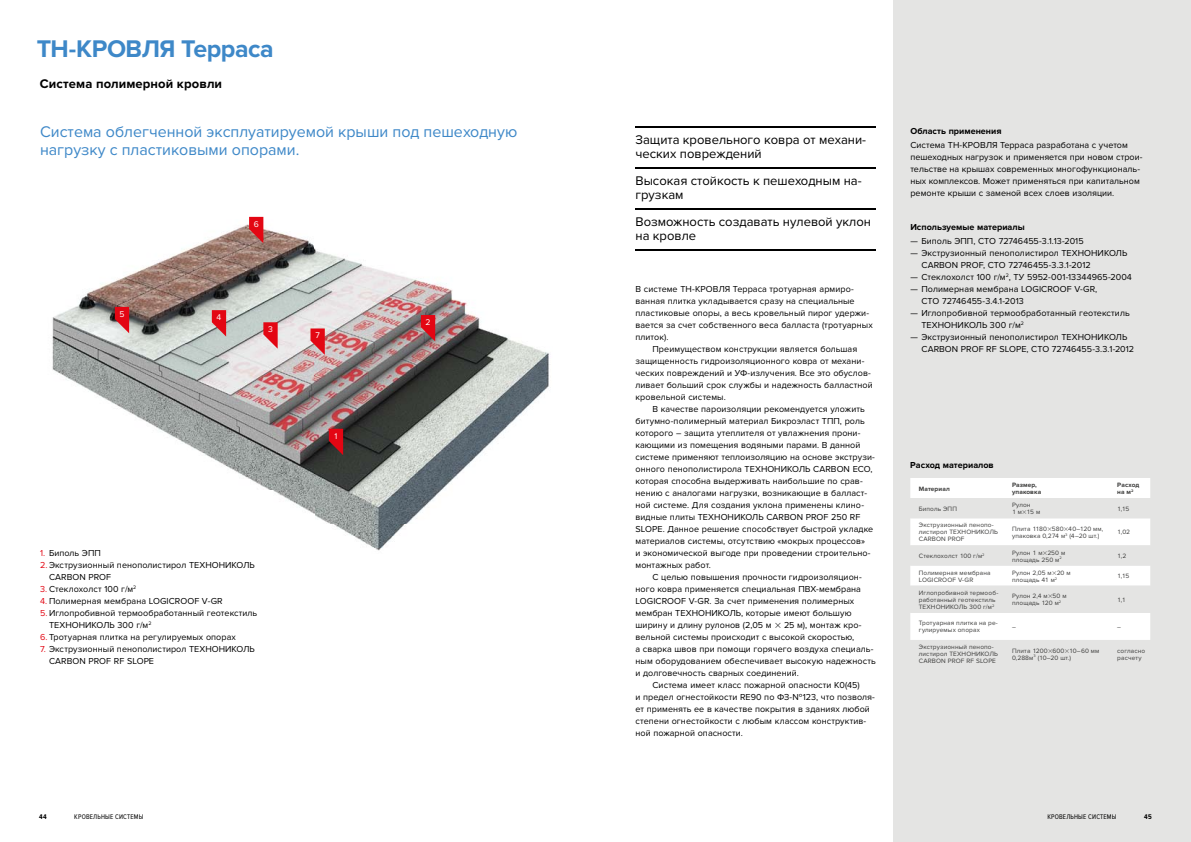
<style>
.page{position:relative;width:1191px;height:842px;background:#fff}
.page>*{position:absolute;margin:0;border:0;box-sizing:border-box;transform-origin:0 0}
.t1{font:700 25px "Proxima Nova";letter-spacing:-.02em;color:#3e88c8}
.t2{font:16px/18px "Proxima Nova";color:#3e88c8}
.t3{font:13px/14px "Proxima Nova";color:#000}
.t4{font:700 13px "Proxima Nova";letter-spacing:.01em;color:#000}
.t5{font:9px/12px "Proxima Nova";letter-spacing:.005em;color:#000}
.t6{font:700 9px "Proxima Nova";color:#000}
.t7{font:8.6px "Proxima Nova";color:#fff}
.t8{font:7px "Proxima Nova Cond";letter-spacing:.025em;color:#000}
.t9{font:700 7px "Proxima Nova Cond";color:#000}
.t10{font:6.5px/7px "Proxima Nova";letter-spacing:.02em;color:#3d3d3c}
.t11{font:700 6.5px/7px "Proxima Nova";letter-spacing:.015em;color:#3d3d3c}
.s1{color:#e30613}
</style>
<div class="page">
<img style="left:52px;top:220px;width:497px;height:331px">
<hr style="left:635px;top:126px;width:241px;height:1px;background:#000">
<hr style="left:635px;top:167px;width:241px;height:1px;background:#000">
<hr style="left:635px;top:208px;width:241px;height:1px;background:#000">
<hr style="left:635px;top:249px;width:241px;height:1px;background:#000">
<div style="left:893px;top:0;width:298px;height:842px;background:#e4e4e3"></div>
<svg style="left:329px;top:429px;width:14px;height:26px"></svg>
<svg style="left:310px;top:328px;width:15px;height:27px"></svg>
<svg style="left:421px;top:315px;width:14px;height:26px"></svg>
<svg style="left:249px;top:217px;width:14px;height:26px"></svg>
<svg style="left:115px;top:307px;width:14px;height:26px"></svg>
<svg style="left:212px;top:310px;width:14px;height:27px"></svg>
<svg style="left:263px;top:322px;width:15px;height:27px"></svg>
<svg style="left:910px;top:478px;width:240px;height:162px"></svg>
<h1 class="t1" style="left:37px;top:34px;width:239px">тн-кровлЯ терраса</h1>
<h3 class="t4" style="left:40px;top:76px;width:184px">система полимерной кровли</h3>
<h2 class="t2" style="left:40px;top:123px;width:479px">Система облегченной эксплуатируемой крыши под пешеходную нагрузку с пластиковыми опорами.</h2>
<h3 class="t3" style="left:635px;top:132px;width:232px">Защита кровельного ковра от механи&shy;ческих повреждений</h3>
<h3 class="t3" style="left:635px;top:173px;width:228px">Высокая стойкость к пешеходным на&shy;грузкам</h3>
<h3 class="t3" style="left:635px;top:214px;width:237px">Возможность создавать нулевой уклон на кровле</h3>
<p class="t7" style="left:254px;top:219px;width:7px">6</p>
<p class="t7" style="left:119px;top:309px;width:7px">5</p>
<p class="t7" style="left:216px;top:312px;width:6px">4</p>
<p class="t7" style="left:268px;top:324px;width:6px">3</p>
<p class="t7" style="left:315px;top:331px;width:6px">7</p>
<p class="t7" style="left:334px;top:431px;width:4px">1</p>
<p class="t5" style="left:40px;top:547px;width:62px"><span class="s1">1.</span> Биполь ЭПП</p>
<p class="t5" style="left:49px;top:559px;width:207px;text-indent:-9px"><span class="s1">2.</span> Экструзионный пенополистирол ТЕХНОНИКОЛЬ<br>CARBON PROF</p>
<p class="t5" style="left:40px;top:583px;width:98px"><span class="s1">3.</span> Стеклохолст 100 г/м<sup>2</sup></p>
<p class="t5" style="left:40px;top:595px;width:184px"><span class="s1">4.</span> Полимерная мембрана LOGICROOF V-GR</p>
<p class="t5" style="left:49px;top:607px;width:210px;text-indent:-9px"><span class="s1">5.</span> Иглопробивной термообработанный геотекстиль<br>ТЕХНОНИКОЛЬ 300 г/м<sup>2</sup></p>
<p class="t5" style="left:40px;top:631px;width:197px"><span class="s1">6.</span> Тротуарная плитка на регулируемых опорах</p>
<p class="t5" style="left:49px;top:643px;width:207px;text-indent:-9px"><span class="s1">7.</span> Экструзионный пенополистирол ТЕХНОНИКОЛЬ<br>CARBON PROF RF SLOPE</p>
<p class="t7" style="left:425px;top:317px;width:7px">2</p>
<p class="t5" style="left:635px;top:283px;width:220px">В системе ТН-КРОВЛЯ Терраса тротуарная армиро-</p>
<p class="t5" style="left:635px;top:295px;width:221px">ванная плитка укладывается сразу на специальные</p>
<p class="t5" style="left:635px;top:307px;width:235px">пластиковые опоры, а весь кровельный пирог удержи-</p>
<p class="t5" style="left:635px;top:319px;width:239px">вается за счет собственного веса балласта (тротуарных</p>
<p class="t5" style="left:635px;top:331px;width:34px">плиток).</p>
<p class="t5" style="left:652px;top:343px;width:206px">Преимуществом конструкции является большая</p>
<p class="t5" style="left:635px;top:355px;width:230px">защищенность гидроизоляционного ковра от механи-</p>
<p class="t5" style="left:635px;top:367px;width:237px">ческих повреждений и УФ-излучения. Все это обуслов-</p>
<p class="t5" style="left:635px;top:379px;width:239px">ливает больший срок службы и надежность балластной</p>
<p class="t5" style="left:635px;top:391px;width:92px">кровельной системы.</p>
<p class="t5" style="left:652px;top:403px;width:214px">В качестве пароизоляции рекомендуется уложить</p>
<p class="t5" style="left:635px;top:415px;width:231px">битумно-полимерный материал Бикроэласт ТПП, роль</p>
<p class="t5" style="left:635px;top:427px;width:226px">которого – защита утеплителя от увлажнения прони-</p>
<p class="t5" style="left:635px;top:439px;width:226px">кающими из помещения водяными парами. В данной</p>
<p class="t5" style="left:635px;top:451px;width:241px">системе применяют теплоизоляцию на основе экструзи-</p>
<p class="t5" style="left:635px;top:463px;width:238px">онного пенополистирола ТЕХНОНИКОЛЬ CARBON ECO,</p>
<p class="t5" style="left:635px;top:475px;width:229px">которая способна выдерживать наибольшие по срав-</p>
<p class="t5" style="left:635px;top:487px;width:233px">нению с аналогами нагрузки, возникающие в балласт-</p>
<p class="t5" style="left:635px;top:499px;width:230px">ной системе. Для создания уклона применены клино-</p>
<p class="t5" style="left:635px;top:511px;width:226px">видные плиты ТЕХНОНИКОЛЬ CARBON PROF 250 RF</p>
<p class="t5" style="left:635px;top:523px;width:239px">SLOPE. Данное решение способствует быстрой укладке</p>
<p class="t5" style="left:635px;top:535px;width:231px">материалов системы, отсутствию «мокрых процессов»</p>
<p class="t5" style="left:635px;top:547px;width:237px">и экономической выгоде при проведении строительно-</p>
<p class="t5" style="left:635px;top:559px;width:77px">монтажных работ.</p>
<p class="t5" style="left:652px;top:571px;width:211px">С целью повышения прочности гидроизоляцион-</p>
<p class="t5" style="left:635px;top:583px;width:227px">ного ковра применяется специальная ПВХ-мембрана</p>
<p class="t5" style="left:635px;top:595px;width:220px">LOGICROOF V-GR. За счет применения полимерных</p>
<p class="t5" style="left:635px;top:607px;width:218px">мембран ТЕХНОНИКОЛЬ, которые имеют большую</p>
<p class="t5" style="left:635px;top:619px;width:138px">ширину и длину рулонов (2,05 м</p>
<p class="t5" style="left:784px;top:619px;width:79px">25 м), монтаж кро-</p>
<p class="t5" style="left:635px;top:631px;width:220px">вельной системы происходит с высокой скоростью,</p>
<p class="t5" style="left:635px;top:643px;width:239px">а сварка швов при помощи горячего воздуха специаль-</p>
<p class="t5" style="left:635px;top:655px;width:242px">ным оборудованием обеспечивает высокую надежность</p>
<p class="t5" style="left:635px;top:667px;width:165px">и долговечность сварных соединений.</p>
<p class="t5" style="left:652px;top:679px;width:209px">Система имеет класс пожарной опасности К0(45)</p>
<p class="t5" style="left:635px;top:691px;width:241px">и предел огнестойкости RE90 по ФЗ-№123, что позволя-</p>
<p class="t5" style="left:635px;top:703px;width:236px">ет применять ее в качестве покрытия в зданиях любой</p>
<p class="t5" style="left:635px;top:715px;width:232px">степени огнестойкости с любым классом конструктив-</p>
<p class="t5" style="left:635px;top:727px;width:109px">ной пожарной опасности.</p>
<p class="t6" style="left:910px;top:126px;width:93px">область применения</p>
<p class="t5" style="left:910px;top:139px;width:234px">Система ТН-КРОВЛЯ Терраса разработана с учетом пешеходных нагрузок и применяется при новом строи&shy;тельстве на крышах современных многофункциональ&shy;ных комплексов. Может применяться при капитальном ремонте крыши с заменой всех слоев изоляции.</p>
<p class="t6" style="left:910px;top:222px;width:116px">используемые материалы</p>
<p class="t5" style="left:910px;top:235px;width:175px">— Биполь ЭПП, СТО 72746455-3.1.13-2015</p>
<p class="t5" style="left:921px;top:247px;width:207px;text-indent:-11px">— Экструзионный пенополистирол ТЕХНОНИКОЛЬ<br>CARBON PROF, СТО 72746455-3.3.1-2012</p>
<p class="t5" style="left:910px;top:271px;width:223px">— Стеклохолст 100 г/м<sup>2</sup>, ТУ 5952-001-13344965-2004</p>
<p class="t5" style="left:921px;top:283px;width:177px;text-indent:-11px">— Полимерная мембрана LOGICROOF V-GR,<br>СТО 72746455-3.4.1-2013</p>
<p class="t5" style="left:921px;top:307px;width:210px;text-indent:-11px">— Иглопробивной термообработанный геотекстиль<br>ТЕХНОНИКОЛЬ 300 г/м<sup>2</sup></p>
<p class="t5" style="left:921px;top:331px;width:214px;text-indent:-11px">— Экструзионный пенополистирол ТЕХНОНИКОЛЬ<br>CARBON PROF RF SLOPE, СТО 72746455-3.3.1-2012</p>
<p class="t6" style="left:910px;top:459px;width:85px">расход материалов</p>
<p class="t11" style="left:918px;top:485px;width:32px">материал</p>
<p class="t11" style="left:1012px;top:482px;width:31px">размер, упаковка</p>
<p class="t11" style="left:1117px;top:482px;width:23px">расход на м<sup>2</sup></p>
<p class="t10" style="left:918px;top:505px;width:40px">Биполь ЭПП</p>
<p class="t10" style="left:1012px;top:502px;width:30px">Рулон<br>1 м 15 м</p>
<p class="t10" style="left:1117px;top:505px;width:14px">1,15</p>
<p class="t10" style="left:918px;top:522px;width:81px">Экструзионный пенопо&shy;листирол ТЕХНОНИКОЛЬ<br>CARBON PROF</p>
<p class="t10" style="left:1012px;top:525px;width:93px">Плита 1180 580 40–120 мм, упаковка 0,274 м<sup>3</sup> (4–20 шт.)</p>
<p class="t10" style="left:1117px;top:529px;width:14px">1,02</p>
<p class="t10" style="left:918px;top:552px;width:67px">Стеклохолст 100 г/м<sup>2</sup></p>
<p class="t10" style="left:1012px;top:549px;width:55px">Рулон 1 м 250 м площадь 250 м<sup>2</sup></p>
<p class="t10" style="left:1117px;top:552px;width:11px">1,2</p>
<p class="t10" style="left:918px;top:569px;width:73px">Полимерная мембрана<br>LOGICROOF V-GR</p>
<p class="t10" style="left:1012px;top:569px;width:60px">Рулон 2,05 м 20 м площадь 41 м<sup>2</sup></p>
<p class="t10" style="left:1117px;top:573px;width:14px">1,15</p>
<p class="t10" style="left:918px;top:589px;width:81px">Иглопробивной термооб&shy;работанный геотекстиль<br>ТЕХНОНИКОЛЬ 300 г/м<sup>2</sup></p>
<p class="t10" style="left:1012px;top:593px;width:56px">Рулон 2,4 м 50 м площадь 120 м<sup>2</sup></p>
<p class="t10" style="left:1117px;top:596px;width:10px">1,1</p>
<p class="t10" style="left:918px;top:620px;width:81px">Тротуарная плитка на ре&shy;гулируемых опорах</p>
<p class="t10" style="left:1012px;top:623px;width:5px">–</p>
<p class="t10" style="left:1117px;top:623px;width:5px">–</p>
<p class="t10" style="left:918px;top:643px;width:81px">Экструзионный пенопо&shy;листирол ТЕХНОНИКОЛЬ<br>CARBON PROF RF SLOPE</p>
<p class="t10" style="left:1012px;top:647px;width:89px">Плита 1200 600 10–60 мм<br>0,288м<sup>3</sup> (10–20 шт.)</p>
<p class="t10" style="left:1117px;top:647px;width:30px">согласно расчету</p>
<p class="t8" style="left:1015px;top:813px;width:102px">Каталог / КровелЬные системы</p>
<p class="t9" style="left:39px;top:813px;width:9px">44</p>
<p class="t8" style="left:74px;top:813px;width:71px">КровелЬные системы</p>
<p class="t9" style="left:1144px;top:813px;width:9px">45</p>
</div>
